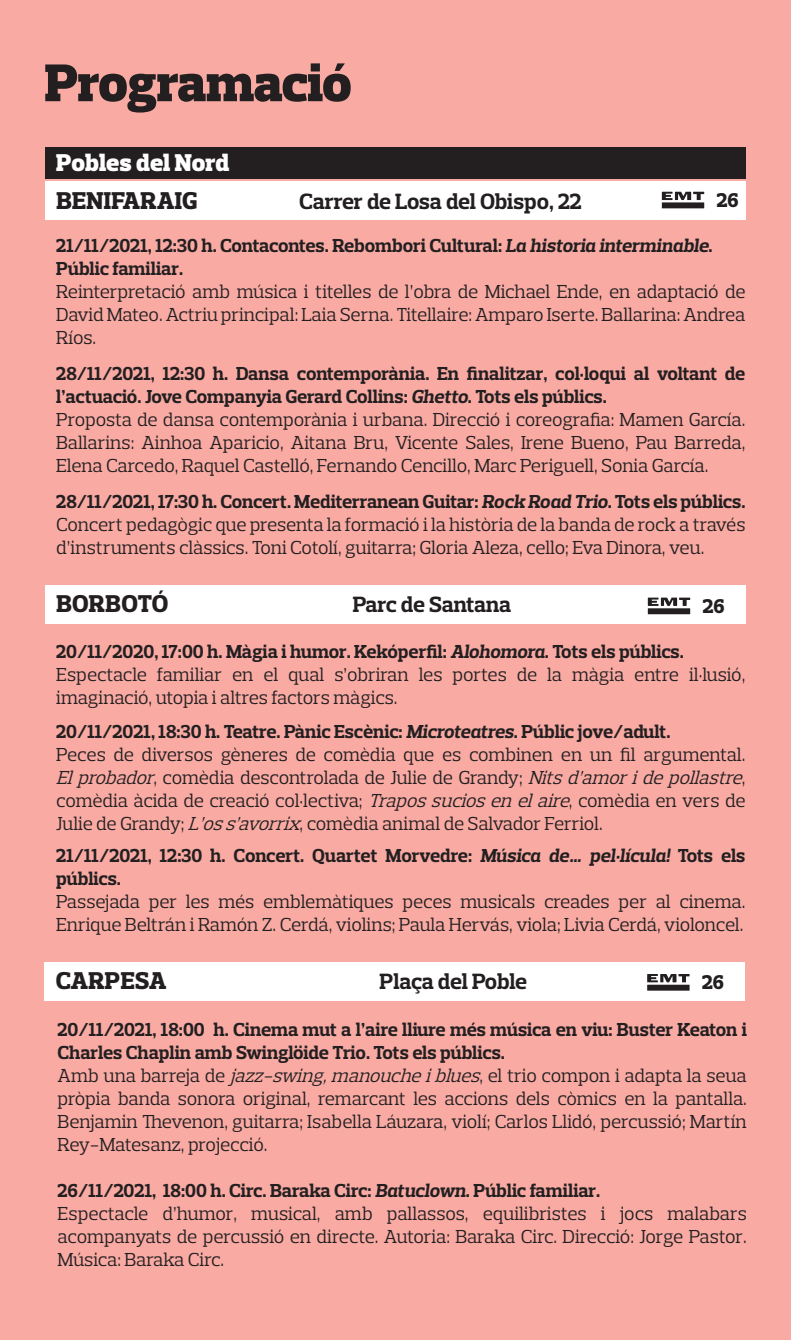
<style>
.page{position:relative;width:791px;height:1340px;background:#fff}
.page>*{position:absolute;margin:0;border:0;box-sizing:border-box;transform-origin:0 0}
.t1{font:900 54px "Prelo Slab";letter-spacing:-.015em;color:#231f20}
.t2{font:800 24.75px "Prelo Slab";letter-spacing:.015em;color:#231f20}
.POBLES_DEL{font:900 24.75px "Prelo Slab";letter-spacing:.005em;color:#fff}
.t3{font:700 22.5px "Prelo Slab";letter-spacing:-.01em;color:#231f20}
.POBLE{font:800 20.25px "Prelo Slab";color:#231f20}
.textos{font:19.12px/22.9px "Prelo Slab";letter-spacing:-.01em;color:#231f20;text-align:justify}
.textos-2{font:700 19.12px/22.9px "Prelo Slab";letter-spacing:-.01em;color:#231f20}
.s1{font-style:italic}
</style>
<div class="page">
<div style="left:0;top:0;width:791px;height:1339px;background:#f8aaa3"></div>
<div style="left:45px;top:147px;width:700px;height:32px;background:#231f20"></div>
<div style="left:45px;top:181px;width:700px;height:38px;background:#fff"></div>
<div style="left:45px;top:585px;width:700px;height:38px;background:#fff"></div>
<div style="left:44px;top:962px;width:701px;height:39px;background:#fff"></div>
<svg style="left:648px;top:597px;width:42px;height:17px"></svg>
<svg style="left:647px;top:974px;width:42px;height:16px"></svg>
<svg style="left:662px;top:192px;width:42px;height:16px"></svg>
<p class="t1" style="left:45px;top:50px;width:308px">Programació</p>
<p class="POBLES_DEL" style="left:56px;top:147px;width:175px">Pobles del Nord</p>
<p class="t2" style="left:56px;top:185px;width:142px">BENIFARAIG</p>
<p class="t3" style="left:299px;top:187px;width:284px">Carrer de Losa del Obispo, 22</p>
<p class="POBLE" style="left:717px;top:188px;width:24px">26</p>
<p class="textos-2" style="left:56px;top:234px;width:658px">21/11/2021, 12:30 h. Contacontes. Rebombori Cultural: <span class="s1">La historia interminable</span>.<br>Públic familiar.</p>
<p class="textos" style="left:56px;top:279px;width:691px">Reinterpretació amb música i titelles de l’obra de Michael Ende, en adaptació de David Mateo. Actriu principal: Laia Serna. Titellaire: Amparo Iserte. Ballarina: Andrea Ríos.</p>
<p class="textos-2" style="left:56px;top:362px;width:691px">28/11/2021, 12:30 h. Dansa contemporània. En finalitzar, col·loqui al voltant de l’actuació. Jove Companyia Gerard Collins: <span class="s1">Ghetto</span>. Tots els públics.</p>
<p class="textos" style="left:56px;top:408px;width:691px">Proposta de dansa contemporània i urbana. Direcció i coreografia: Mamen García.<br>Ballarins: Ainhoa Aparicio, Aitana Bru, Vicente Sales, Irene Bueno, Pau Barreda, Elena Carcedo, Raquel Castelló, Fernando Cencillo, Marc Periguell, Sonia García.</p>
<p class="textos-2" style="left:56px;top:490px;width:691px">28/11/2021, 17:30 h. Concert. Mediterranean Guitar: <span class="s1">Rock Road Trio</span>. Tots els públics.</p>
<p class="textos" style="left:56px;top:513px;width:691px">Concert pedagògic que presenta la formació i la història de la banda de rock a través d’instruments clàssics. Toni Cotolí, guitarra; Gloria Aleza, cello; Eva Dinora, veu.</p>
<p class="t2" style="left:56px;top:588px;width:114px">BORBOTÓ</p>
<p class="t3" style="left:353px;top:590px;width:160px">Parc de Santana</p>
<p class="POBLE" style="left:703px;top:593px;width:24px">26</p>
<p class="textos-2" style="left:56px;top:640px;width:629px">20/11/2020, 17:00 h. Màgia i humor. Kekóperfil: <span class="s1">Alohomora</span>. Tots els públics.</p>
<p class="textos" style="left:56px;top:663px;width:691px">Espectacle familiar en el qual s’obriran les portes de la màgia entre il·lusió, imaginació, utopia i altres factors màgics.</p>
<p class="textos-2" style="left:56px;top:720px;width:616px">20/11/2021, 18:30 h. Teatre. Pànic Escènic: <span class="s1">Microteatres</span>. Públic jove/adult.</p>
<p class="textos" style="left:56px;top:743px;width:693px;text-align:left">Peces de diversos gèneres de comèdia que es combinen en un fil argumental.<br><span class="s1">Elprobador</span>, comèdia descontrolada de Julie de Grandy; <span class="s1">Nitsd’amoridepollastre</span>, comèdia àcida de creació col·lectiva; <span class="s1">Trapossuciosenelaire</span>, comèdia en vers de Julie de Grandy; <span class="s1">L’oss’avorrix</span>, comèdia animal de Salvador Ferriol.</p>
<p class="textos-2" style="left:56px;top:844px;width:691px">21/11/2021, 12:30 h. Concert. Quartet Morvedre: <span class="s1">Música de… pel·lícula!</span> Tots els públics.</p>
<p class="textos" style="left:56px;top:890px;width:691px">Passejada per les més emblemàtiques peces musicals creades per al cinema.<br>Enrique Beltrán i Ramón Z. Cerdá, violins; Paula Hervás, viola; Livia Cerdá, violoncel.</p>
<p class="t2" style="left:56px;top:965px;width:112px">CARPESA</p>
<p class="t3" style="left:380px;top:967px;width:149px">Plaça del Poble</p>
<p class="POBLE" style="left:702px;top:970px;width:24px">26</p>
<p class="textos-2" style="left:58px;top:1018px;width:691px">20/11/2021, 18:00 h. Cinema mut a l’aire lliure més música en viu: Buster Keaton i<br>Charles Chaplin amb Swinglöide Trio. Tots els públics.</p>
<p class="textos" style="left:58px;top:1064px;width:691px">Amb una barreja de <span class="s1">jazz-swing,manoucheiblues</span>, el trio compon i adapta la seua pròpia banda sonora original, remarcant les accions dels còmics en la pantalla.<br>Benjamin Thevenon, guitarra; Isabella Láuzara, violí; Carlos Llidó, percussió; Martín Rey-Matesanz, projecció.</p>
<p class="textos-2" style="left:58px;top:1178px;width:544px">26/11/2021, 18:00 h. Circ. Baraka Circ: <span class="s1">Batuclown</span>. Públic familiar.</p>
<p class="textos" style="left:58px;top:1201px;width:691px">Espectacle d’humor, musical, amb pallassos, equilibristes i jocs malabars acompanyats de percussió en directe. Autoria: Baraka Circ. Direcció: Jorge Pastor.<br>Música: Baraka Circ.</p>
</div>
